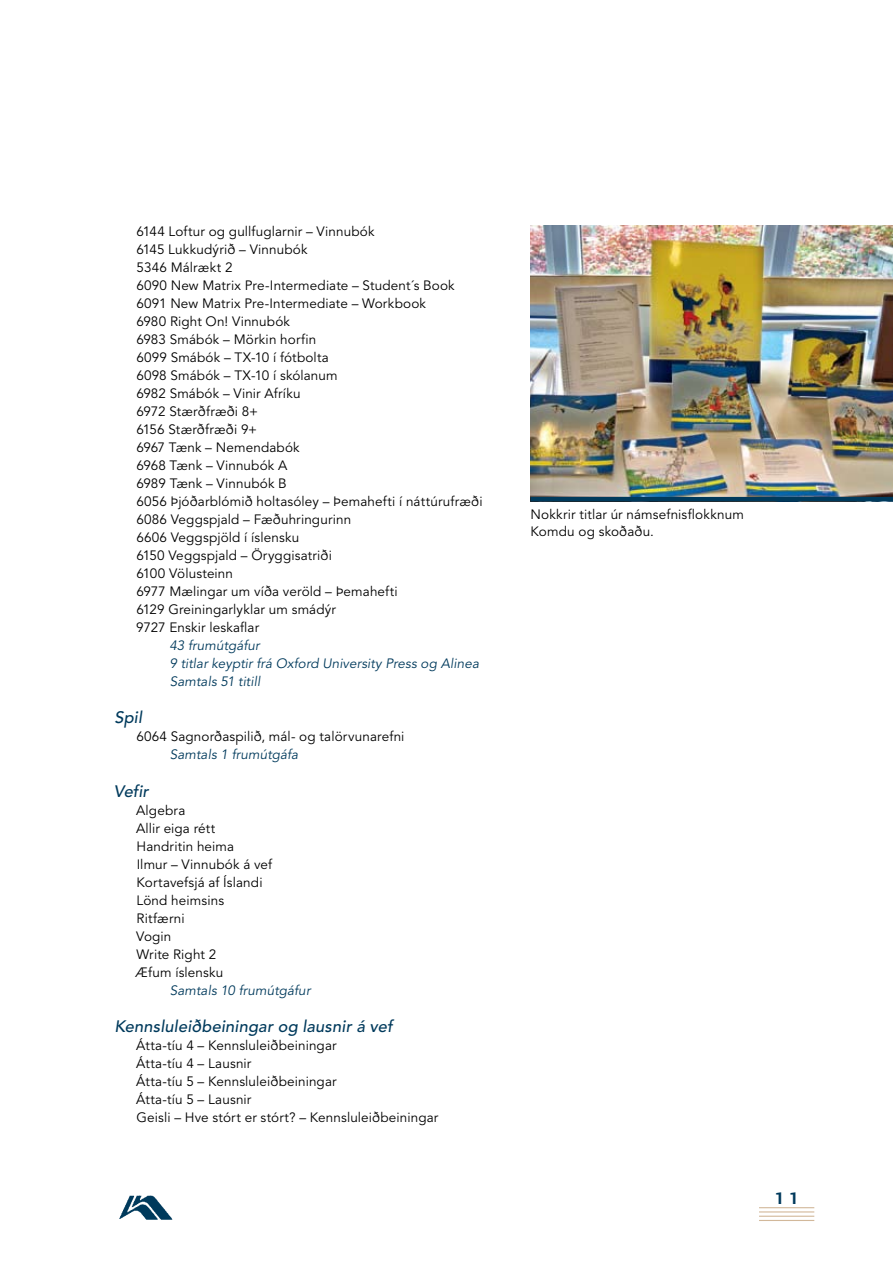
<style>
.page{position:relative;width:893px;height:1263px;background:#fff}
.page>*{position:absolute;margin:0;border:0;box-sizing:border-box;transform-origin:0 0}
.t1{font:22.5px "Bank Gothic Medium BT";color:#003a5c}
.t2{font:italic 500 16.5px "Avenir";letter-spacing:.01em;color:#003a5c}
.t3{font:13.5px/18px "Avenir";letter-spacing:.01em;color:#000}
.t4{font:italic 13.5px/18px "Avenir";letter-spacing:.005em;color:#003a5c}
</style>
<div class="page">
<hr style="left:759px;top:1207px;width:55px;height:1px;background:#d2b89a">
<hr style="left:759px;top:1211px;width:55px;height:1px;background:#d2b89a">
<hr style="left:759px;top:1216px;width:55px;height:1px;background:#d2b89a">
<hr style="left:759px;top:1220px;width:55px;height:1px;background:#d2b89a">
<img style="left:119px;top:1195px;width:54px;height:25px">
<img style="left:530px;top:225px;width:363px;height:272px">
<hr style="left:530px;top:497px;width:363px;height:4px;background:#003a5c">
<p class="t3" style="left:136px;top:222px;width:348px">6144 Loftur og gullfuglarnir – Vinnubók<br>6145 Lukkudýrið – Vinnubók<br>5346 Málrækt 2<br>6090 New Matrix Pre-Intermediate – Student´s Book<br>6091 New Matrix Pre-Intermediate – Workbook<br>6980 Right On! Vinnubók<br>6983 Smábók – Mörkin horfin<br>6099 Smábók – TX-10 í fótbolta<br>6098 Smábók – TX-10 í skólanum<br>6982 Smábók – Vinir Afríku<br>6972 Stærðfræði 8+<br>6156 Stærðfræði 9+<br>6967 Tænk – Nemendabók<br>6968 Tænk – Vinnubók A<br>6989 Tænk – Vinnubók B<br>6056 Þjóðarblómið holtasóley – Þemahefti í náttúrufræði<br>6086 Veggspjald – Fæðuhringurinn<br>6606 Veggspjöld í íslensku<br>6150 Veggspjald – Öryggisatriði<br>6100 Völusteinn<br>6977 Mælingar um víða veröld – Þemahefti<br>6129 Greiningarlyklar um smádýr<br>9727 Enskir leskaflar</p>
<p class="t4" style="left:170px;top:636px;width:311px">43 frumútgáfur<br>9 titlar keyptir frá Oxford University Press og Alinea<br>Samtals 51 titill</p>
<p class="t2" style="left:114px;top:708px;width:29px">Spil</p>
<p class="t3" style="left:136px;top:728px;width:270px">6064 Sagnorðaspilið, mál- og talörvunarefni</p>
<p class="t4" style="left:170px;top:746px;width:130px">Samtals 1 frumútgáfa</p>
<p class="t2" style="left:114px;top:781px;width:36px">Vefir</p>
<p class="t3" style="left:135px;top:801px;width:138px">Algebra<br>Allir eiga rétt<br>Handritin heima<br>Ilmur – Vinnubók á vef<br>Kortavefsjá af Íslandi<br>Lönd heimsins<br>Ritfærni<br>Vogin<br>Write Right 2<br>Æfum íslensku</p>
<p class="t4" style="left:170px;top:981px;width:142px">Samtals 10 frumútgáfur</p>
<p class="t2" style="left:114px;top:1017px;width:279px">Kennsluleiðbeiningar og lausnir á vef</p>
<p class="t3" style="left:136px;top:1037px;width:304px">Átta-tíu 4 – Kennsluleiðbeiningar<br>Átta-tíu 4 – Lausnir<br>Átta-tíu 5 – Kennsluleiðbeiningar<br>Átta-tíu 5 – Lausnir<br>Geisli – Hve stórt er stórt? – Kennsluleiðbeiningar</p>
<p class="t3" style="left:531px;top:506px;width:215px;line-height:17.2px">Nokkrir titlar úr námsefnisflokknum<br>Komdu og skoðaðu.</p>
<h1 class="t1" style="left:771px;top:1185px;width:33px">11</h1>
</div>
